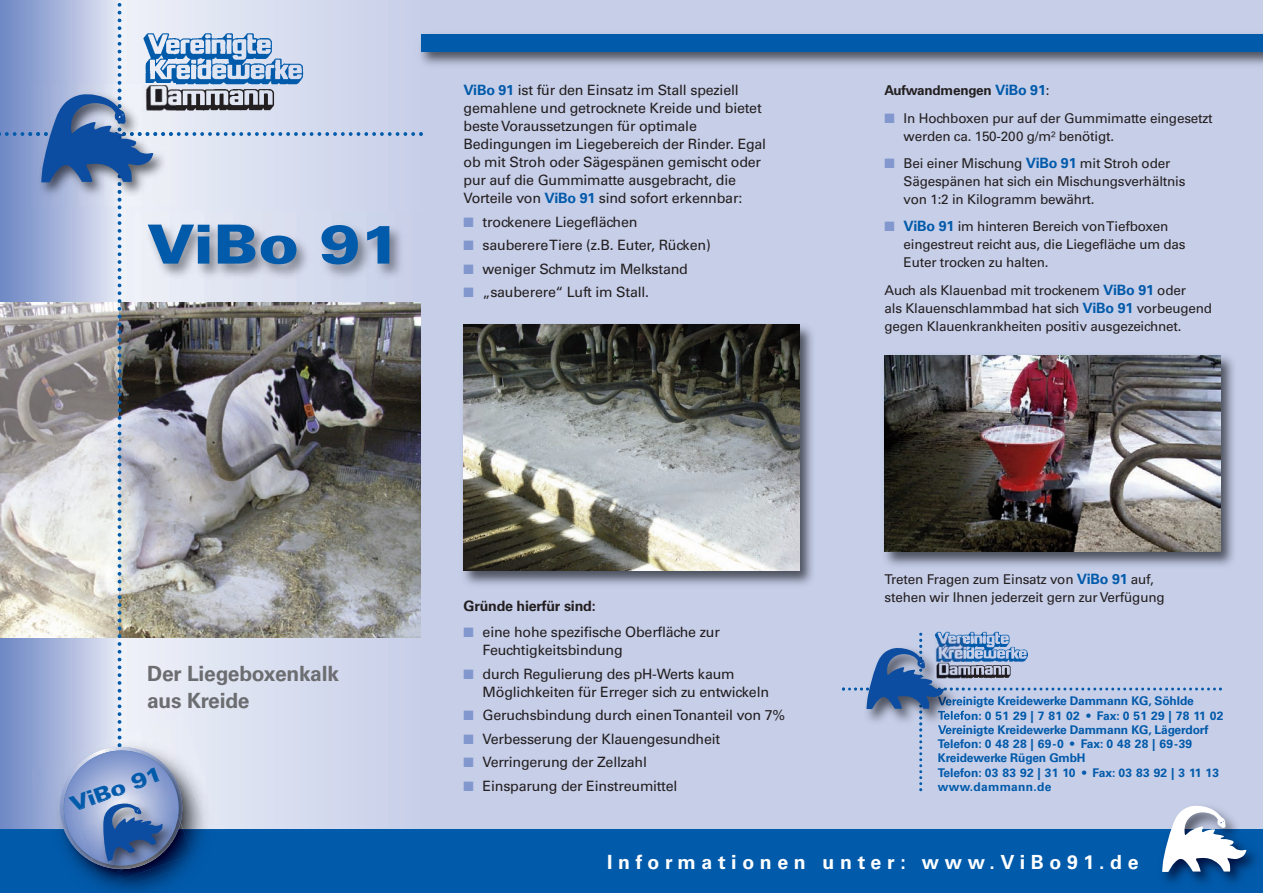
<style>
.page{position:relative;width:1263px;height:893px;background:#fff}
.page>*{position:absolute;margin:0;border:0;box-sizing:border-box;transform-origin:0 0}
.t1{font:900 54px "Univers";color:#015aaa;scale:1.14 1}
.t2{font:700 21px/26.5px "Univers";letter-spacing:-.01em;color:#6c6d70}
.t3{font:900 21px "Univers";color:#015aaa;scale:1.14 1}
.t4{font:700 19.5px "Univers";letter-spacing:.29em;color:#fff}
.t5{font:14.25px/18px "Univers";letter-spacing:-.015em;color:#231f20}
.t6{font:700 14.25px "Univers";letter-spacing:-.015em;color:#231f20}
.t7{font:13.5px/18px "Univers";letter-spacing:-.015em;color:#231f20}
.t8{font:700 13.5px "Univers";letter-spacing:-.015em;color:#231f20}
.t9{font:700 12px/14.2px "Univers";letter-spacing:-.01em;color:#015aaa}
.s1{font-weight:700;color:#015aaa}
.s2{color:#8197cd}
.s3{font-size:14.25px;color:#015aaa}
.s4{font-weight:400}
.s5{font-weight:700;font-size:14.25px;color:#015aaa}
</style>
<div class="page">
<div style="left:421px;top:0;width:842px;height:893px;background:#c7cee8"></div>
<div style="left:0;top:829px;width:1263px;height:64px;background:#015aaa"></div>
<img style="left:423px;top:51px;width:840px;height:14px">
<div style="left:421px;top:34px;width:842px;height:17px;background:#015aaa"></div>
<img style="left:936px;top:631px;width:63px;height:2px">
<img style="left:463px;top:324px;width:350px;height:261px">
<img style="left:463px;top:325px;width:336px;height:246px">
<img style="left:884px;top:355px;width:350px;height:211px">
<img style="left:884px;top:355px;width:336px;height:196px">
<img style="left:0;top:0;width:423px;height:887px">
<img style="left:1163px;top:850px;width:93px;height:33px">
<svg style="left:1162px;top:806px;width:84px;height:66px"></svg>
<svg style="left:842px;top:633px;width:380px;height:158px"></svg>
<h1 class="t1" style="left:147px;top:225px;width:225px">ViBo 91</h1>
<p class="t5" style="left:463px;top:83px;width:304px"><span class="s1">ViBo 91</span> ist für den Einsatz im Stall speziell gemahlene und getrocknete Kreide und bietet beste Voraussetzungen für optimale Bedingungen im Liegebereich der Rinder. Egal ob mit Stroh oder Sägespänen gemischt oder pur auf die Gummimatte ausgebracht, die Vorteile von <span class="s1">ViBo 91</span> sind sofort erkennbar:</p>
<p class="t5" style="left:463px;top:214px;width:176px"><span class="s2">■</span> trockenere Liegeflächen</p>
<p class="t5" style="left:463px;top:238px;width:249px"><span class="s2">■</span> sauberere Tiere (z.B. Euter, Rücken)</p>
<p class="t5" style="left:463px;top:261px;width:226px"><span class="s2">■</span> weniger Schmutz im Melkstand</p>
<p class="t5" style="left:463px;top:285px;width:187px"><span class="s2">■</span> „sauberere“ Luft im Stall.</p>
<p class="t8" style="left:884px;top:86px;width:166px">Aufwandmengen <span class="s3">ViBo 91</span><span class="s4">:</span></p>
<p class="t7" style="left:904px;top:110px;width:311px;text-indent:-19px"><span class="s2">■</span> In Hochboxen pur auf der Gummimatte eingesetzt werden ca. 150-200 g/m² benötigt.</p>
<p class="t7" style="left:904px;top:155px;width:283px;text-indent:-19px"><span class="s2">■</span> Bei einer Mischung <span class="s5">ViBo 91</span> mit Stroh oder<br>Sägespänen hat sich ein Mischungsverhältnis von 1:2 in Kilogramm bewährt.</p>
<p class="t7" style="left:904px;top:219px;width:283px;text-indent:-19px"><span class="s2">■</span> <span class="s5">ViBo 91</span> im hinteren Bereich von Tiefboxen eingestreut reicht aus, die Liegefläche um das<br>Euter trocken zu halten.</p>
<p class="t7" style="left:884px;top:282px;width:329px">Auch als Klauenbad mit trockenem <span class="s5">ViBo 91</span> oder<br>als Klauenschlammbad hat sich <span class="s5">ViBo 91</span> vorbeugend gegen Klauenkrankheiten positiv ausgezeichnet.</p>
<h2 class="t2" style="left:147px;top:663px;width:193px">Der Liegeboxenkalk aus Kreide</h2>
<h2 class="t3" style="left:68px;top:798px;width:86px;rotate:-20deg">ViBo 91</h2>
<p class="t6" style="left:463px;top:600px;width:134px">Gründe hierfür sind:</p>
<p class="t5" style="left:483px;top:624px;width:239px;text-indent:-19px"><span class="s2">■</span> eine hohe spezifische Oberfläche zur<br>Feuchtigkeitsbindung</p>
<p class="t5" style="left:483px;top:666px;width:288px;text-indent:-19px"><span class="s2">■</span> durch Regulierung des pH-Werts kaum<br>Möglichkeiten für Erreger sich zu entwickeln</p>
<p class="t5" style="left:463px;top:707px;width:323px"><span class="s2">■</span> Geruchsbindung durch einen Tonanteil von 7%</p>
<p class="t5" style="left:463px;top:731px;width:258px"><span class="s2">■</span> Verbesserung der Klauengesundheit</p>
<p class="t5" style="left:463px;top:754px;width:185px"><span class="s2">■</span> Verringerung der Zellzahl</p>
<p class="t5" style="left:463px;top:778px;width:215px"><span class="s2">■</span> Einsparung der Einstreumittel</p>
<p class="t7" style="left:884px;top:572px;width:282px">Treten Fragen zum Einsatz von <span class="s5">ViBo 91</span> auf, stehen wir Ihnen jederzeit gern zur Verfügung</p>
<p class="t9" style="left:938px;top:695px;width:287px">Vereinigte Kreidewerke Dammann KG, Söhlde Telefon: 0 51 29 | 7 81 02 • Fax: 0 51 29 | 78 11 02<br>Vereinigte Kreidewerke Dammann KG, Lägerdorf Telefon: 0 48 28 | 69-0 • Fax: 0 48 28 | 69-39<br>Kreidewerke Rügen GmbH<br>Telefon: 03 83 92 | 31 10 • Fax: 03 83 92 | 3 11 13 www.dammann.de</p>
<h3 class="t4" style="left:607px;top:855px;width:533px">Informationen unter: www.ViBo91.de</h3>
</div>
